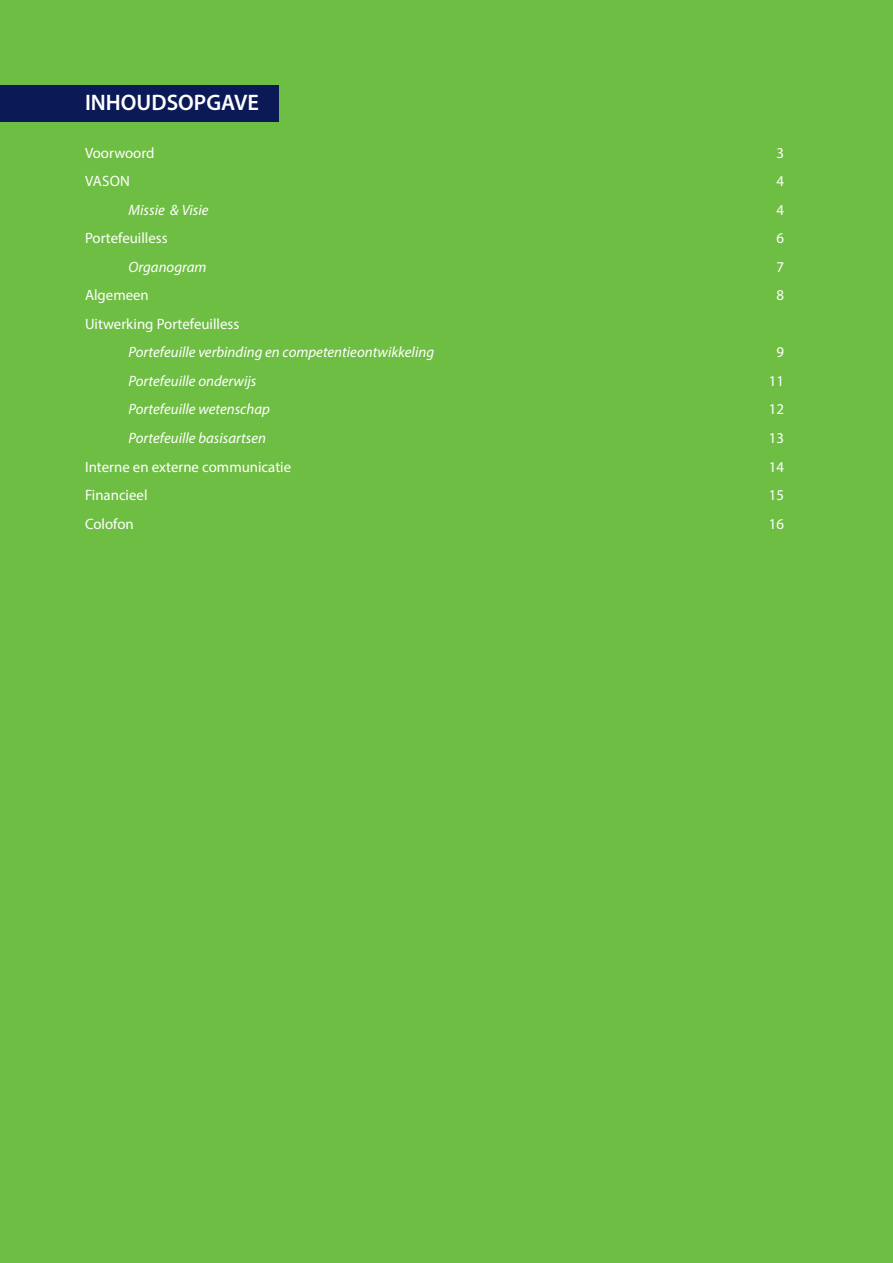
<style>
.page{position:relative;width:893px;height:1263px;background:#6fbe44}
.page>*{position:absolute;margin:0;border:0;box-sizing:border-box;transform-origin:0 0}
.Hdef{font:600 22.5px "Myriad Pro";color:#fff}
.plat{font:italic 15px "Myriad Pro";color:#fff}
.plat-2{font:15px "Myriad Pro";color:#fff}
</style>
<div class="page">
<div style="left:0;top:85px;width:279px;height:36px;background:#0c1957"></div>
<p class="Hdef" style="left:85px;top:89px;width:175px">INHOUDSOPGAVE</p>
<p class="plat-2" style="left:85px;top:144px;width:71px">Voorwoord</p>
<p class="plat-2" style="left:776px;top:144px;width:9px">3</p>
<p class="plat-2" style="left:85px;top:172px;width:47px">VASON</p>
<p class="plat-2" style="left:776px;top:172px;width:9px">4</p>
<p class="plat" style="left:129px;top:201px;width:82px">Missie &amp; Visie</p>
<p class="plat-2" style="left:776px;top:201px;width:9px">4</p>
<p class="plat-2" style="left:85px;top:229px;width:84px">Portefeuilless</p>
<p class="plat-2" style="left:776px;top:229px;width:9px">6</p>
<p class="plat" style="left:129px;top:258px;width:79px">Organogram</p>
<p class="plat-2" style="left:776px;top:258px;width:9px">7</p>
<p class="plat-2" style="left:85px;top:286px;width:65px">Algemeen</p>
<p class="plat-2" style="left:776px;top:286px;width:9px">8</p>
<p class="plat-2" style="left:85px;top:315px;width:156px">Uitwerking Portefeuilless</p>
<p class="plat" style="left:129px;top:343px;width:307px">Portefeuille verbinding en competentieontwikkeling</p>
<p class="plat-2" style="left:776px;top:343px;width:9px">9</p>
<p class="plat" style="left:129px;top:372px;width:129px">Portefeuille onderwijs</p>
<p class="plat-2" style="left:769px;top:372px;width:17px">11</p>
<p class="plat" style="left:129px;top:400px;width:143px">Portefeuille wetenschap</p>
<p class="plat-2" style="left:769px;top:400px;width:17px">12</p>
<p class="plat" style="left:129px;top:429px;width:139px">Portefeuille basisartsen</p>
<p class="plat-2" style="left:769px;top:429px;width:17px">13</p>
<p class="plat-2" style="left:85px;top:457px;width:208px">Interne en externe communicatie</p>
<p class="plat-2" style="left:769px;top:457px;width:17px">14</p>
<p class="plat-2" style="left:85px;top:486px;width:64px">Financieel</p>
<p class="plat-2" style="left:769px;top:486px;width:17px">15</p>
<p class="plat-2" style="left:85px;top:514px;width:50px">Colofon</p>
<p class="plat-2" style="left:769px;top:514px;width:17px">16</p>
</div>
